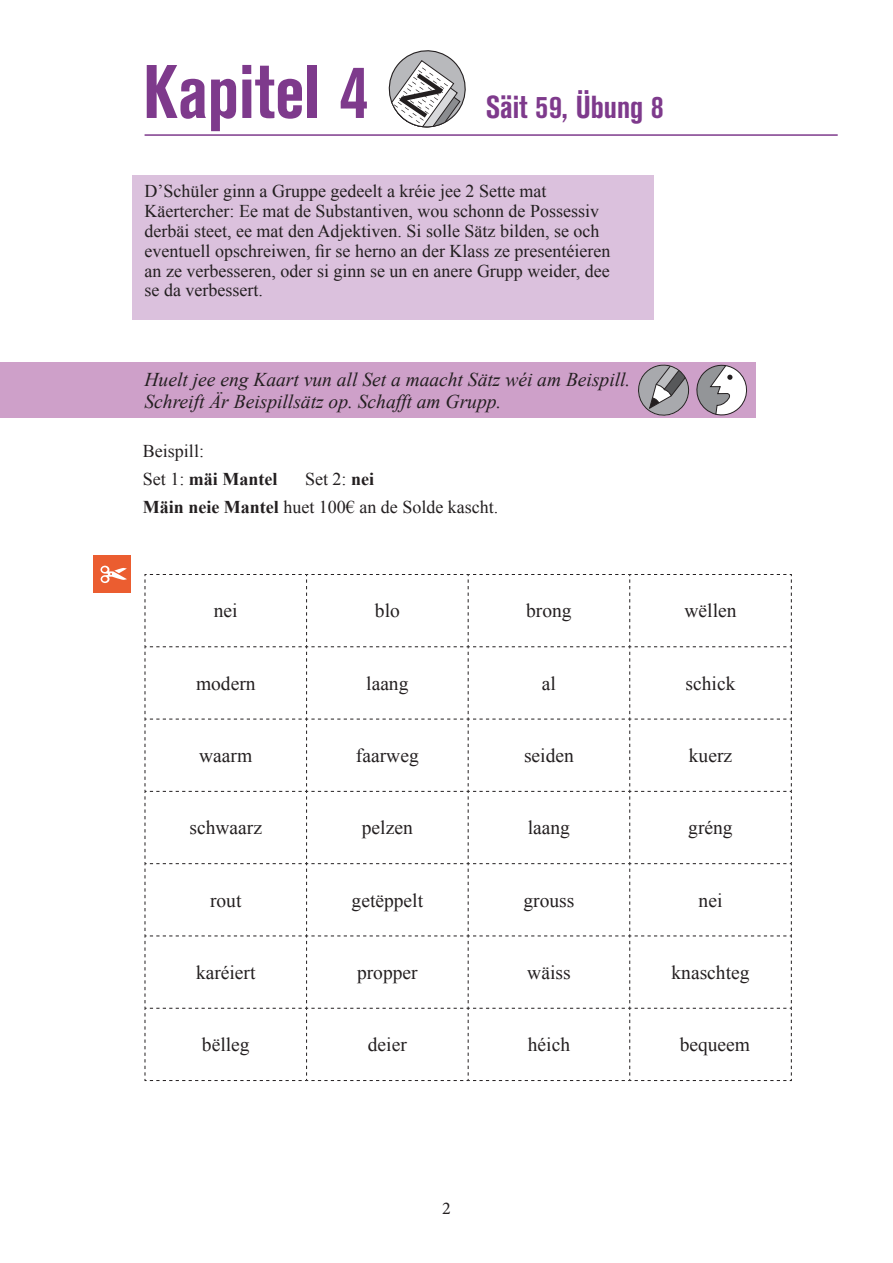
<style>
.page{position:relative;width:893px;height:1263px;background:#fff}
.page>*{position:absolute;margin:0;border:0;box-sizing:border-box;transform-origin:0 0}
.t1{font:700 condensed 75px "Akzidenz Grotesk BE";color:#7e3a8c}
.t2{font:700 condensed 31.5px "Akzidenz Grotesk BE";color:#7e3a8c}
.t3{font:19.5px "Times New Roman";color:#231f20}
.t4{font:italic 19.5px/21.5px "Times New Roman";color:#231f20}
.List_Paragraph{font:18px/19.8px "Times New Roman";color:#231f20}
.List_Paragraph-2{font:700 18px "Times New Roman";color:#231f20}
.t5{font:18px "Minion Pro";color:#231f20}
.s1{font-weight:400}
.s2{font-weight:700}
.s3{font-style:inherit}
</style>
<div class="page">
<div style="left:132px;top:175px;width:521px;height:144px;background:#dbc1dd"></div>
<svg style="left:388px;top:50px;width:78px;height:78px"></svg>
<hr style="left:145px;top:134px;width:693px;height:2px;background:#7e3a8c">
<div style="left:0;top:362px;width:756px;height:56px;background:#cea0c9"></div>
<svg style="left:638px;top:364px;width:109px;height:52px"></svg>
<svg style="left:144px;top:574px;width:648px;height:507px"></svg>
<div style="left:94px;top:555px;width:37px;height:38px;background:#eb5d30"></div>
<svg style="left:100px;top:566px;width:27px;height:17px"></svg>
<p class="t1" style="left:143px;top:49px;width:227px">Kapitel 4</p>
<p class="t2" style="left:486px;top:89px;width:179px">Säit 59, Übung 8</p>
<p class="List_Paragraph" style="left:145px;top:181px;width:467px">D’Schüler ginn a Gruppe gedeelt a kréie jee 2 Sette mat Käertercher: Ee mat de Substantiven, wou schonn de Possessiv derbäi steet, ee mat den Adjektiven. Si solle Sätz bilden, se och eventuell opschreiwen, fir se herno an der Klass ze presentéieren an ze verbesseren, oder si ginn se un en anere Grupp weider, dee se da verbessert.</p>
<p class="t4" style="left:145px;top:368px;width:487px">Huelt jee eng Kaart vun all Set a maacht Sätz wéi am Beispill.<br>Schreift Är Beispillsätz op. Schafft am Grupp.</p>
<p class="List_Paragraph" style="left:143px;top:441px;width:63px">Beispill:</p>
<p class="List_Paragraph-2" style="left:143px;top:467px;width:136px"><span class="s1">Set 1:</span> mäi Mantel</p>
<p class="List_Paragraph" style="left:305px;top:469px;width:71px">Set 2: <span class="s2">nei</span></p>
<p class="List_Paragraph" style="left:143px;top:497px;width:357px"><span class="s2">Mäin neie Mantel</span> huet 100€ an de Solde kascht.</p>
<p class="t3" style="left:214px;top:598px;width:25px">nei</p>
<p class="t3" style="left:375px;top:598px;width:26px">blo</p>
<p class="t3" style="left:526px;top:598px;width:47px">brong</p>
<p class="t3" style="left:685px;top:598px;width:53px">wëllen</p>
<p class="t3" style="left:196px;top:670px;width:61px">modern</p>
<p class="t3" style="left:366px;top:670px;width:44px">laang</p>
<p class="t3" style="left:542px;top:670px;width:16px">al</p>
<p class="t3" style="left:686px;top:670px;width:51px">schick</p>
<p class="t3" style="left:199px;top:742px;width:55px">waarm</p>
<p class="t3" style="left:356px;top:742px;width:64px">faarweg</p>
<p class="t3" style="left:524px;top:742px;width:51px">seiden</p>
<p class="t3" style="left:689px;top:742px;width:45px">kuerz</p>
<p class="t3" style="left:189px;top:815px;width:74px">schwaarz</p>
<p class="t3" style="left:362px;top:815px;width:52px">pelzen</p>
<p class="t3" style="left:528px;top:815px;width:44px">laang</p>
<p class="t3" style="left:688px;top:815px;width:46px">gréng</p>
<p class="t3" style="left:210px;top:887px;width:33px">rout</p>
<p class="t3" style="left:352px;top:887px;width:73px">getëppelt</p>
<p class="t3" style="left:523px;top:887px;width:52px">grouss</p>
<p class="t3" style="left:699px;top:887px;width:25px">nei</p>
<p class="t3" style="left:196px;top:959px;width:61px">karéiert</p>
<p class="t3" style="left:357px;top:959px;width:62px">propper</p>
<p class="t3" style="left:527px;top:959px;width:45px">wäiss</p>
<p class="t3" style="left:672px;top:959px;width:79px">knaschteg</p>
<p class="t3" style="left:202px;top:1031px;width:49px">bëlleg</p>
<p class="t3" style="left:368px;top:1031px;width:40px">deier</p>
<p class="t3" style="left:528px;top:1031px;width:44px">héich</p>
<p class="t3" style="left:680px;top:1031px;width:72px">bequ<span class="s3">e</span>em</p>
<p class="t5" style="left:442px;top:1196px;width:10px">2</p>
</div>
